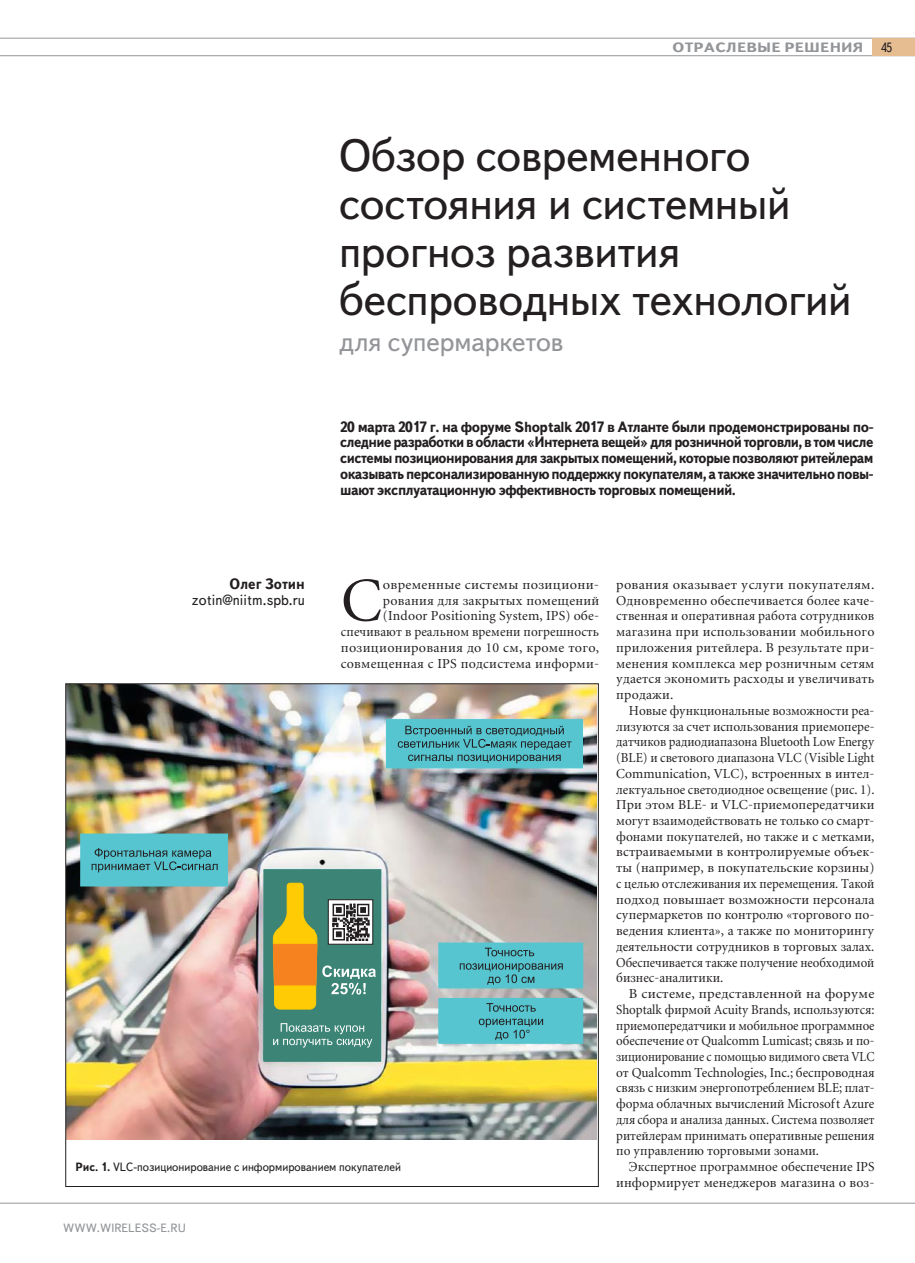
<style>
.page{position:relative;width:915px;height:1263px;background:#fff}
.page>*{position:absolute;margin:0;border:0;box-sizing:border-box;transform-origin:0 0}
.t1{font:61.05px "Miniature";color:#231f20}
.t2{font:45px/48px "Text Book C";letter-spacing:-.005em;color:#231f20}
.t3{font:27px "Text Book C";color:#939598}
.t4{font:700 15px/15.8px "Text Book C";letter-spacing:-.04em;color:#231f20;text-align:justify}
.t5{font:15px "Text Book C";color:#231f20;scale:.95 1}
.t6{font:700 15px "Text Book C";color:#231f20;scale:.95 1}
.t7{font:13.5px/15.8px "Miniature";letter-spacing:.01em;color:#231f20;text-align:justify;scale:.95 1}
.t8{font:13.5px/15.8px "Miniature";letter-spacing:.01em;color:#231f20;text-align:right}
.t9{font:13.5px/15.8px "Miniature";letter-spacing:.01em;color:#231f20;text-align:justify;scale:1.05 1}
.t10{font:700 13.5px "Text Book C";letter-spacing:.01em;color:#939598;scale:1.17 1}
.t11{font:13.5px "Text Book C";color:#231f20;scale:.9 1}
.t12{font:12px "Text Book C";color:#231f20;scale:.95 1}
.t13{font:12px "Text Book C";color:#939598}
.s1{font-weight:700}
</style>
<div class="page">
<hr style="left:0;top:1203px;width:914px;height:1px;background:#939598">
<hr style="left:0;top:38px;width:914px;height:1px;background:#939598">
<hr style="left:0;top:55px;width:914px;height:1px;background:#939598">
<div style="left:872px;top:38px;width:42px;height:18px;background:#e5bd91"></div>
<img style="left:67px;top:685px;width:529px;height:454px">
<div style="left:80px;top:834px;width:148px;height:52px;background:#56c5d0"></div>
<div style="left:386px;top:719px;width:196px;height:49px;background:#56c5d0"></div>
<div style="left:438px;top:943px;width:145px;height:45px;background:#56c5d0"></div>
<div style="left:438px;top:998px;width:145px;height:46px;background:#56c5d0;border:1px solid #56c5d0"></div>
<div style="left:263px;top:869px;width:118px;height:192px;background:#3b8476;border:1px solid #3b8476"></div>
<svg style="left:92px;top:848px;width:125px;height:24px"></svg>
<svg style="left:397px;top:726px;width:174px;height:37px"></svg>
<svg style="left:484px;top:948px;width:50px;height:8px"></svg>
<svg style="left:459px;top:963px;width:103px;height:22px"></svg>
<svg style="left:486px;top:1003px;width:49px;height:9px"></svg>
<svg style="left:478px;top:1019px;width:65px;height:21px"></svg>
<svg style="left:273px;top:1023px;width:99px;height:24px"></svg>
<svg style="left:272px;top:882px;width:104px;height:128px"></svg>
<p class="t10" style="left:672px;top:40px;width:164px">ОТРАСЛЕВЫЕ РЕШЕНИЯ</p>
<p class="t11" style="left:880px;top:40px;width:14px">45</p>
<h2 class="t2" style="left:339px;top:132px;width:514px">Обзор современного состояния и системный прогноз развития беспроводных технологий</h2>
<h3 class="t3" style="left:339px;top:327px;width:226px">для супермаркетов</h3>
<p class="t4" style="left:340px;top:419px;width:534px">20 марта 2017 г. на форуме Shoptalk 2017 в Атланте были продемонстрированы по&shy;следние разработки в области «Интернета вещей» для розничной торговли, в том числе системы позиционирования для закрытых помещений, которые позволяют ритейлерам оказывать персонализированную поддержку покупателям, а также значительно повы&shy;шают эксплуатационную эффективность торговых помещений.</p>
<p class="t6" style="left:229px;top:575px;width:81px">Олег Зотин</p>
<p class="t5" style="left:191px;top:591px;width:121px">zotin@niitm.spb.ru</p>
<h1 class="t1" style="left:341px;top:577px;width:43px">С</h1>
<p class="t8" style="left:341px;top:578px;width:260px">овременные системы позициони&shy;рования для закрытых помещений (Indoor Positioning System, IPS) обе&shy;спечивают в реальном времени погрешность позиционирования до 10 см, кроме того, совмещенная с IPS подсистема информи-</p>
<p class="t8" style="left:616px;top:578px;width:260px;text-align:justify">рования оказывает услуги покупателям.<br>Одновременно обеспечивается более каче&shy;ственная и оперативная работа сотрудников магазина при использовании мобильного приложения ритейлера. В результате при&shy;менения комплекса мер розничным сетям удается экономить расходы и увеличивать продажи.</p>
<p class="t7" style="left:616px;top:704px;width:273px;text-indent:13px">Новые функциональные возможности реа&shy;лизуются за счет использования приемопере&shy;датчиков радиодиапазона Bluetooth Low Energy (BLE) и светового диапазона VLC (Visible Light Communication, VLC), встроенных в интел&shy;лектуальное светодиодное освещение (рис. 1).<br>При этом BLE- и VLC-приемопередатчики могут взаимодействовать не только со смарт&shy;фонами покупателей, но также и с метками, встраиваемыми в контролируемые объек&shy;ты (например, в покупательские корзины) с целью отслеживания их перемещения. Такой подход повышает возможности персонала супермаркетов по контролю «торгового по&shy;ведения клиента», а также по мониторингу деятельности сотрудников в торговых залах.<br>Обеспечивается также получение необходимой бизнес-аналитики.</p>
<p class="t9" style="left:616px;top:987px;width:247px;text-indent:13px">В системе, представленной на форуме Shoptalk фирмой Acuity Brands, используются: приемопередатчики и мобильное программное обеспечение от Qualcomm Lumicast; связь и по&shy;зиционирование с помощью видимого света VLC от Qualcomm Technologies, Inc.; беспроводная связь с низким энергопотреблением BLE; плат&shy;форма облачных вычислений Microsoft Azure для сбора и анализа данных. Система позволяет ритейлерам принимать оперативные решения по управлению торговыми зонами.</p>
<p class="t8" style="left:616px;top:1160px;width:259px">Экспертное программное обеспечение IPS информирует менеджеров магазина о воз-</p>
<p class="t12" style="left:75px;top:1160px;width:344px"><span class="s1">Рис. 1.</span> VLC-позиционирование с информированием покупателей</p>
<p class="t13" style="left:63px;top:1222px;width:124px">WWW.WIRELESS-E.RU</p>
</div>
